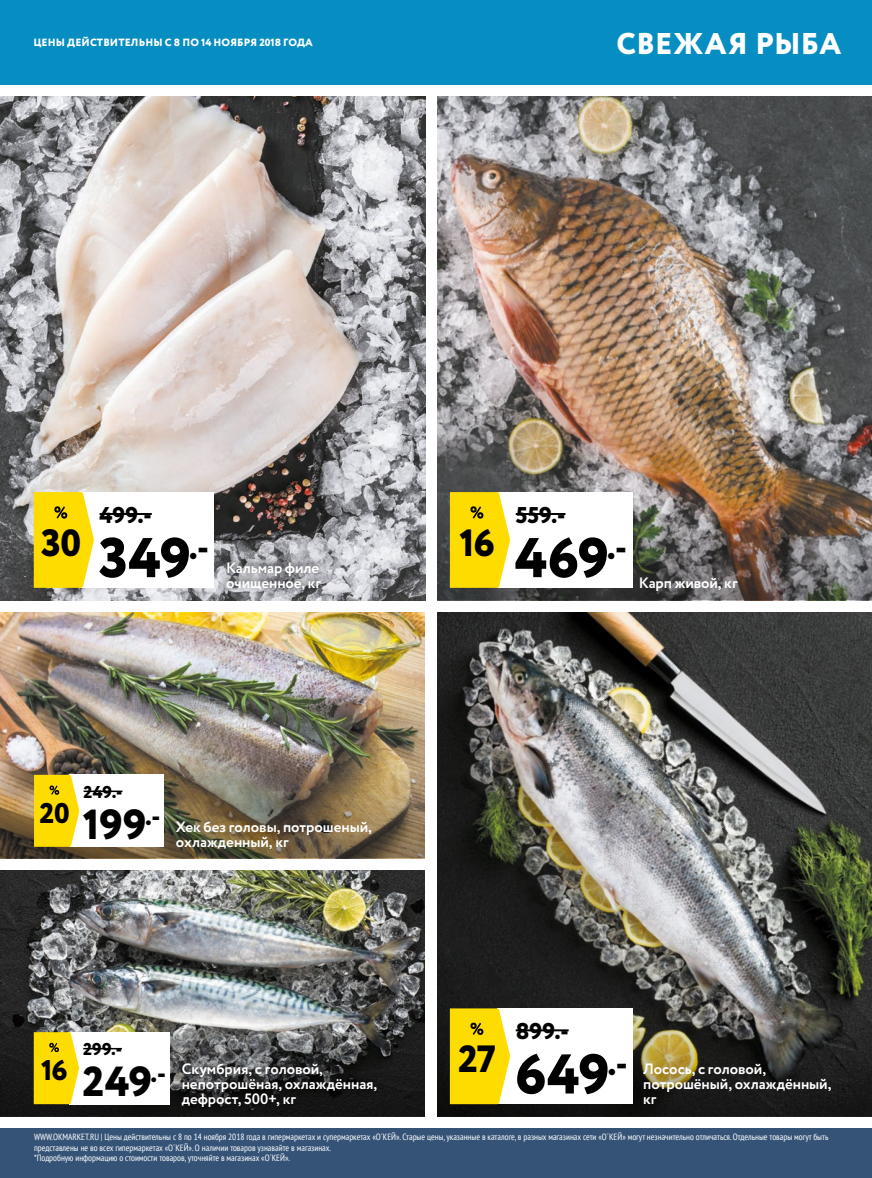
<style>
.page{position:relative;width:872px;height:1178px;background:#fff}
.page>*{position:absolute;margin:0;border:0;box-sizing:border-box;transform-origin:0 0}
.t1{font:800 55.8px "Circe";letter-spacing:-.01em;color:#000}
.t2{font:800 42px "Circe";color:#000}
.t3{font:800 37.95px "Circe";color:#000}
.t4{font:800 32.55px "Circe";color:#000}
.t5{font:800 30px "Circe";letter-spacing:.01em;color:#fff}
.t6{font:800 28.5px "Circe";color:#000}
.t7{font:800 22.8px "Circe";letter-spacing:.005em;color:#000}
.t8{font:800 17.1px "Circe";letter-spacing:.01em;color:#000}
.t9{font:700 15px/15px "Circe";letter-spacing:-.005em;color:#fff}
.t10{font:800 10.5px "Circe";letter-spacing:.01em;color:#fff}
.t11{font:condensed 9px/10.5px "PT Sans";color:#fff}
</style>
<div class="page">
<img style="left:0;top:870px;width:425px;height:138px">
<img style="left:0;top:612px;width:425px;height:138px">
<img style="left:437px;top:96px;width:435px;height:396px">
<img style="left:437px;top:612px;width:435px;height:396px">
<svg style="left:0;top:1008px;width:425px;height:108px;background:#585957"></svg>
<svg style="left:437px;top:1008px;width:435px;height:108px;background:#353329"></svg>
<img style="left:437px;top:492px;width:435px;height:108px">
<div style="left:69px;top:1032px;width:100px;height:72px;background:#fff"></div>
<hr style="left:83px;top:1048px;width:39px;height:1px;background:#000">
<svg style="left:34px;top:1032px;width:45px;height:72px;background:#fbdc17"></svg>
<div style="left:174px;top:1055px;width:210px;height:59px;background:#000;opacity:.75"></div>
<img style="left:0;top:96px;width:425px;height:504px">
<div style="left:81px;top:492px;width:133px;height:96px;background:#fff"></div>
<hr style="left:100px;top:513px;width:52px;height:2px;background:#000">
<svg style="left:34px;top:492px;width:60px;height:96px;background:#fbdc18"></svg>
<div style="left:219px;top:552px;width:109px;height:42px;background:#000;opacity:.75"></div>
<div style="left:497px;top:1008px;width:135px;height:96px;background:#fff"></div>
<hr style="left:516px;top:1029px;width:52px;height:2px;background:#000">
<svg style="left:450px;top:1008px;width:60px;height:96px;background:#fadb17"></svg>
<div style="left:0;top:1128px;width:872px;height:50px;background:#355377"></div>
<img style="left:0;top:750px;width:425px;height:108px">
<div style="left:497px;top:492px;width:135px;height:96px;background:#fff"></div>
<hr style="left:516px;top:513px;width:49px;height:2px;background:#000">
<svg style="left:450px;top:492px;width:60px;height:96px;background:#fbdb17"></svg>
<div style="left:69px;top:775px;width:95px;height:72px;background:#fff"></div>
<hr style="left:84px;top:790px;width:38px;height:2px;background:#000">
<svg style="left:34px;top:775px;width:45px;height:72px;background:#fbdb16"></svg>
<div style="left:0;top:0;width:872px;height:84px;background:#068ec2"></div>
<p class="t10" style="left:33px;top:35px;width:281px">ЦЕНЫ ДЕЙСТВИТЕЛЬНЫ С 8 ПО 14 НОЯБРЯ 2018 ГОДА</p>
<h3 class="t5" style="left:616px;top:23px;width:226px">СВЕЖАЯ РЫБА</h3>
<h3 class="t3" style="left:41px;top:517px;width:42px">30</h3>
<h3 class="t7" style="left:100px;top:500px;width:54px">499.-</h3>
<h1 class="t1" style="left:99px;top:520px;width:112px">349<sup>.-</sup></h1>
<h3 class="t9" style="left:226px;top:561px;width:97px">Кальмар филе очищенное, кг</h3>
<h3 class="t8" style="left:84px;top:780px;width:40px">249.-</h3>
<h3 class="t6" style="left:40px;top:793px;width:31px">20</h3>
<h2 class="t2" style="left:83px;top:796px;width:79px">199<sup>.-</sup></h2>
<h3 class="t9" style="left:176px;top:820px;width:197px">Хек без головы, потрошеный, охлажденный, кг</h3>
<h3 class="t8" style="left:83px;top:1038px;width:40px">299.-</h3>
<h3 class="t6" style="left:41px;top:1051px;width:28px">16</h3>
<h3 class="t9" style="left:182px;top:1062px;width:197px">Скумбрия, с головой, непотрошёная, охлаждённая, дефрост, 500+, кг</h3>
<h2 class="t2" style="left:83px;top:1053px;width:85px">249<sup>.-</sup></h2>
<h3 class="t3" style="left:459px;top:517px;width:37px">16</h3>
<h3 class="t7" style="left:516px;top:500px;width:51px">559.-</h3>
<h1 class="t1" style="left:515px;top:520px;width:96px">469</h1>
<h3 class="t4" style="left:607px;top:525px;width:22px">.-</h3>
<h3 class="t9" style="left:639px;top:576px;width:100px">Карп живой, кг</h3>
<h3 class="t3" style="left:458px;top:1033px;width:40px">27</h3>
<h3 class="t7" style="left:516px;top:1016px;width:54px">899.-</h3>
<h1 class="t1" style="left:515px;top:1036px;width:114px">649<sup>.-</sup></h1>
<h3 class="t9" style="left:643px;top:1062px;width:190px">Лосось, с головой, потрошёный, охлаждённый, кг</h3>
<p class="t11" style="left:34px;top:1131px;width:796px">WWW.OKMARKET.RU | Цены действительны с 8 по 14 ноября 2018 года в гипермаркетах и супермаркетах «О´КЕЙ». Старые цены, указанные в каталоге, в разных магазинах сети «О´КЕЙ» могут незначительно отличаться. Отдельные товары могут быть представлены не во всех гипермаркетах «О´КЕЙ». О наличии товаров узнавайте в магазинах.<br>*Подробную информацию о стоимости товаров, уточняйте в магазинах «О´КЕЙ».</p>
</div>
